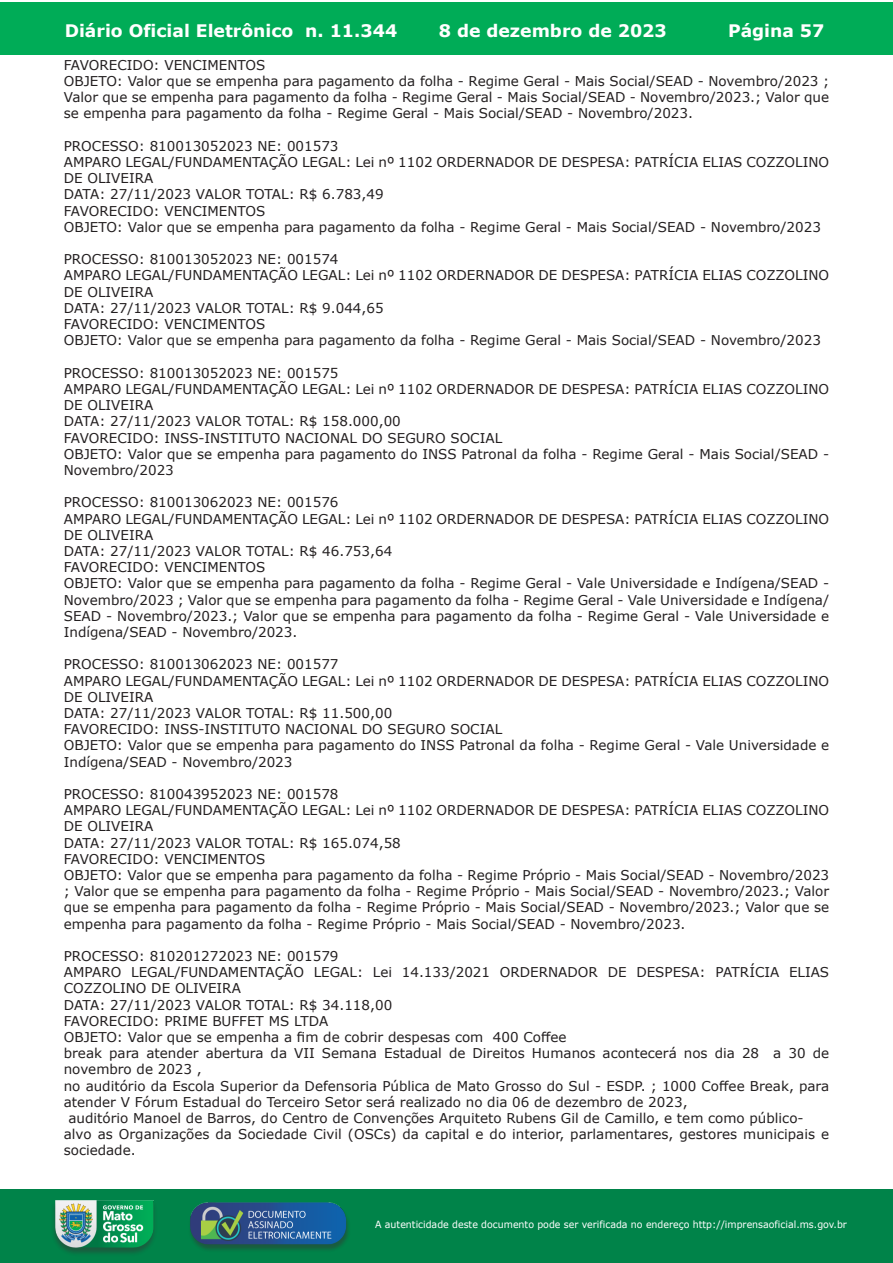
<style>
.page{position:relative;width:893px;height:1263px;background:#fff}
.page>*{position:absolute;margin:0;border:0;box-sizing:border-box;transform-origin:0 0}
.t1{font:700 17.25px "Verdana";color:#fff}
.t2{font:13.5px/16.2px "Verdana";color:#231f20}
.t3{font:9.9px "Verdana";color:#fff;scale:.95 1}
</style>
<div class="page">
<div style="left:0;top:2px;width:893px;height:53px;background:#00ac57"></div>
<div style="left:1px;top:1189px;width:892px;height:74px;background:#008349"></div>
<img style="left:49px;top:1198px;width:111px;height:61px">
<img style="left:185px;top:1201px;width:168px;height:54px">
<p class="t1" style="left:65px;top:18px;width:334px">Diário Oficial Eletrônico n. 11.344</p>
<p class="t1" style="left:439px;top:18px;width:229px">8 de dezembro de 2023</p>
<p class="t1" style="left:728px;top:18px;width:98px">Página 57</p>
<p class="t2" style="left:64px;top:57px;width:767px">FAVORECIDO: VENCIMENTOS<br>OBJETO: Valor que se empenha para pagamento da folha - Regime Geral - Mais Social/SEAD - Novembro/2023 ; Valor que se empenha para pagamento da folha - Regime Geral - Mais Social/SEAD - Novembro/2023.; Valor que se empenha para pagamento da folha - Regime Geral - Mais Social/SEAD - Novembro/2023.</p>
<p class="t2" style="left:64px;top:138px;width:767px">PROCESSO: 810013052023 NE: 001573<br>AMPARO LEGAL/FUNDAMENTAÇÃO LEGAL: Lei nº 1102 ORDERNADOR DE DESPESA: PATRÍCIA ELIAS COZZOLINO DE OLIVEIRA<br>DATA: 27/11/2023 VALOR TOTAL: R$ 6.783,49<br>FAVORECIDO: VENCIMENTOS<br>OBJETO: Valor que se empenha para pagamento da folha - Regime Geral - Mais Social/SEAD - Novembro/2023</p>
<p class="t2" style="left:64px;top:251px;width:767px">PROCESSO: 810013052023 NE: 001574<br>AMPARO LEGAL/FUNDAMENTAÇÃO LEGAL: Lei nº 1102 ORDERNADOR DE DESPESA: PATRÍCIA ELIAS COZZOLINO DE OLIVEIRA<br>DATA: 27/11/2023 VALOR TOTAL: R$ 9.044,65<br>FAVORECIDO: VENCIMENTOS<br>OBJETO: Valor que se empenha para pagamento da folha - Regime Geral - Mais Social/SEAD - Novembro/2023</p>
<p class="t2" style="left:64px;top:365px;width:767px">PROCESSO: 810013052023 NE: 001575<br>AMPARO LEGAL/FUNDAMENTAÇÃO LEGAL: Lei nº 1102 ORDERNADOR DE DESPESA: PATRÍCIA ELIAS COZZOLINO DE OLIVEIRA<br>DATA: 27/11/2023 VALOR TOTAL: R$ 158.000,00<br>FAVORECIDO: INSS-INSTITUTO NACIONAL DO SEGURO SOCIAL<br>OBJETO: Valor que se empenha para pagamento do INSS Patronal da folha - Regime Geral - Mais Social/SEAD - Novembro/2023</p>
<p class="t2" style="left:64px;top:494px;width:767px">PROCESSO: 810013062023 NE: 001576<br>AMPARO LEGAL/FUNDAMENTAÇÃO LEGAL: Lei nº 1102 ORDERNADOR DE DESPESA: PATRÍCIA ELIAS COZZOLINO DE OLIVEIRA<br>DATA: 27/11/2023 VALOR TOTAL: R$ 46.753,64<br>FAVORECIDO: VENCIMENTOS<br>OBJETO: Valor que se empenha para pagamento da folha - Regime Geral - Vale Universidade e Indígena/SEAD - Novembro/2023 ; Valor que se empenha para pagamento da folha - Regime Geral - Vale Universidade e Indígena/ SEAD - Novembro/2023.; Valor que se empenha para pagamento da folha - Regime Geral - Vale Universidade e Indígena/SEAD - Novembro/2023.</p>
<p class="t2" style="left:64px;top:656px;width:767px">PROCESSO: 810013062023 NE: 001577<br>AMPARO LEGAL/FUNDAMENTAÇÃO LEGAL: Lei nº 1102 ORDERNADOR DE DESPESA: PATRÍCIA ELIAS COZZOLINO DE OLIVEIRA<br>DATA: 27/11/2023 VALOR TOTAL: R$ 11.500,00<br>FAVORECIDO: INSS-INSTITUTO NACIONAL DO SEGURO SOCIAL<br>OBJETO: Valor que se empenha para pagamento do INSS Patronal da folha - Regime Geral - Vale Universidade e Indígena/SEAD - Novembro/2023</p>
<p class="t2" style="left:64px;top:786px;width:767px">PROCESSO: 810043952023 NE: 001578<br>AMPARO LEGAL/FUNDAMENTAÇÃO LEGAL: Lei nº 1102 ORDERNADOR DE DESPESA: PATRÍCIA ELIAS COZZOLINO DE OLIVEIRA<br>DATA: 27/11/2023 VALOR TOTAL: R$ 165.074,58<br>FAVORECIDO: VENCIMENTOS<br>OBJETO: Valor que se empenha para pagamento da folha - Regime Próprio - Mais Social/SEAD - Novembro/2023 ; Valor que se empenha para pagamento da folha - Regime Próprio - Mais Social/SEAD - Novembro/2023.; Valor que se empenha para pagamento da folha - Regime Próprio - Mais Social/SEAD - Novembro/2023.; Valor que se empenha para pagamento da folha - Regime Próprio - Mais Social/SEAD - Novembro/2023.</p>
<p class="t2" style="left:64px;top:948px;width:276px">PROCESSO: 810201272023 NE: 001579</p>
<p class="t2" style="left:64px;top:964px;width:767px">AMPARO LEGAL/FUNDAMENTAÇÃO LEGAL: Lei 14.133/2021 ORDERNADOR DE DESPESA: PATRÍCIA ELIAS</p>
<p class="t2" style="left:64px;top:980px;width:179px">COZZOLINO DE OLIVEIRA</p>
<p class="t2" style="left:64px;top:996px;width:330px">DATA: 27/11/2023 VALOR TOTAL: R$ 34.118,00</p>
<p class="t2" style="left:64px;top:1013px;width:266px">FAVORECIDO: PRIME BUFFET MS LTDA</p>
<p class="t2" style="left:64px;top:1029px;width:504px">OBJETO: Valor que se empenha a fim de cobrir despesas com 400 Coffee</p>
<p class="t2" style="left:64px;top:1045px;width:767px">break para atender abertura da VII Semana Estadual de Direitos Humanos acontecerá nos dia 28 a 30 de</p>
<p class="t2" style="left:64px;top:1061px;width:140px">novembro de 2023 ,</p>
<p class="t2" style="left:64px;top:1077px;width:767px">no auditório da Escola Superior da Defensoria Pública de Mato Grosso do Sul - ESDP. ; 1000 Coffee Break, para</p>
<p class="t2" style="left:64px;top:1094px;width:625px">atender V Fórum Estadual do Terceiro Setor será realizado no dia 06 de dezembro de 2023,</p>
<p class="t2" style="left:69px;top:1110px;width:737px">auditório Manoel de Barros, do Centro de Convenções Arquiteto Rubens Gil de Camillo, e tem como público-</p>
<p class="t2" style="left:64px;top:1126px;width:767px">alvo as Organizações da Sociedade Civil (OSCs) da capital e do interior, parlamentares, gestores municipais e</p>
<p class="t2" style="left:64px;top:1142px;width:73px">sociedade.</p>
<p class="t3" style="left:375px;top:1218px;width:498px">A autenticidade deste documento pode ser verificada no endereço http://imprensaoficial.ms.gov.br</p>
</div>
